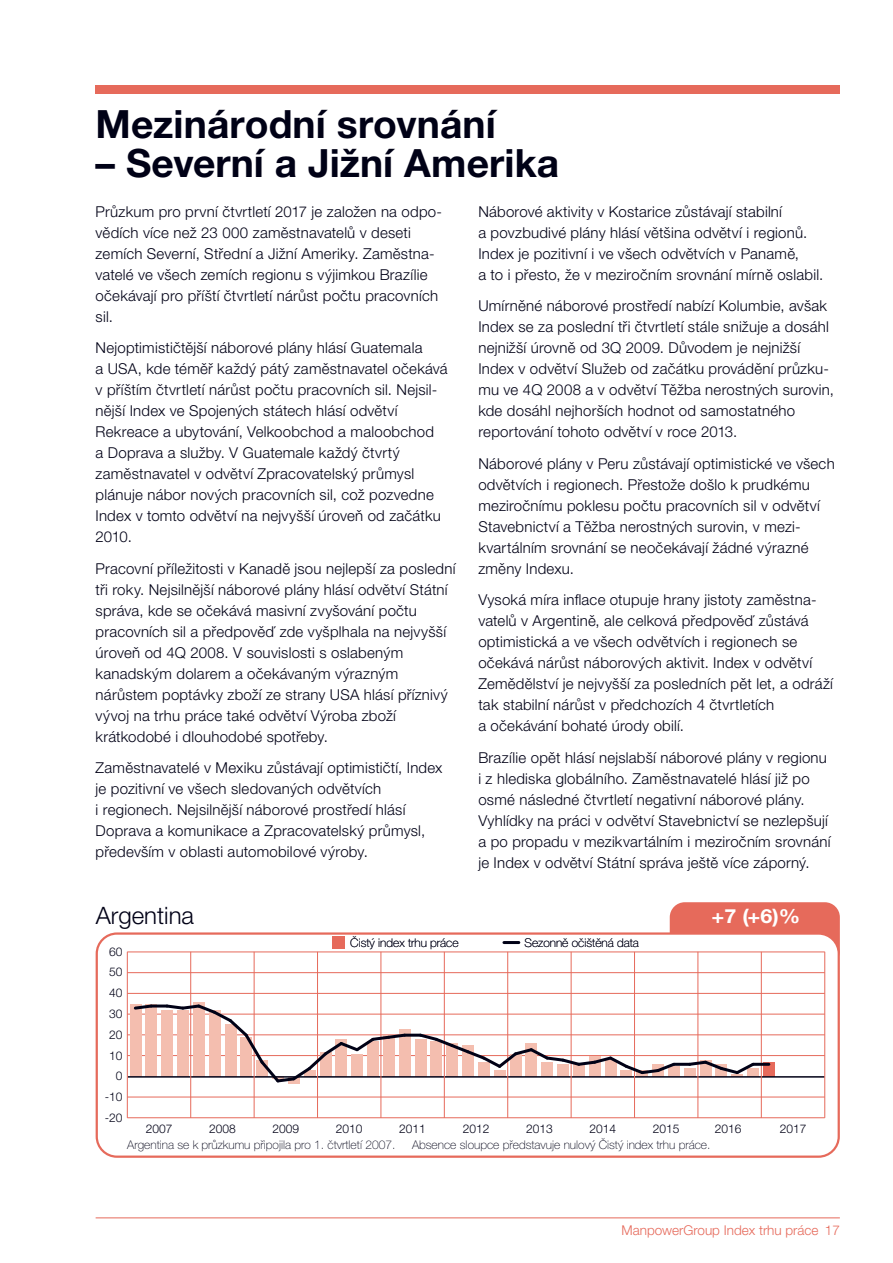
<style>
.page{position:relative;width:893px;height:1263px;background:#fff}
.page>*{position:absolute;margin:0;border:0;box-sizing:border-box;transform-origin:0 0}
.t1{font:700 39px "Helvetica Neue LT Std";color:#000116}
.t2{font:300 24px "Helvetica Neue LT Std";color:#000116}
.t3{font:700 19.5px "Helvetica Neue LT Std";color:#fff;scale:1.1 1}
.t4{font:300 15px/21px "Helvetica Neue LT Pro";letter-spacing:.015em;color:#000116}
.t5{font:300 13.5px "Helvetica Neue LT Pro";color:#e66a5b}
.t6{font:100 12px "Helvetica Neue LT Pro";color:#000116}
.t7{font:300 12px "Helvetica Neue LT Std";color:#000116}
</style>
<div class="page">
<hr style="left:96px;top:1218px;width:744px;height:1px;background:#e66a5b">
<div style="left:96px;top:85px;width:744px;height:9px;background:#e66a5b"></div>
<div style="left:670px;top:902px;width:170px;height:64px;background:#e66a5b;border-radius:15px"></div>
<svg style="left:96px;top:932px;width:744px;height:226px"></svg>
<hr style="left:504px;top:941px;width:15px;height:3px;background:#000116">
<div style="left:332px;top:937px;width:13px;height:12px;background:#e66a5b"></div>
<hr style="left:127px;top:1118px;width:698px;height:1px;background:#e66a5b">
<hr style="left:127px;top:1097px;width:698px;height:1px;background:#e66a5b">
<hr style="left:127px;top:1055px;width:698px;height:1px;background:#e66a5b">
<hr style="left:127px;top:1035px;width:698px;height:1px;background:#e66a5b">
<hr style="left:127px;top:1014px;width:698px;height:1px;background:#e66a5b">
<hr style="left:127px;top:993px;width:698px;height:1px;background:#e66a5b">
<hr style="left:127px;top:972px;width:698px;height:1px;background:#e66a5b">
<hr style="left:127px;top:952px;width:698px;height:1px;background:#e66a5b">
<div style="left:130px;top:1004px;width:11px;height:73px;background:#f4beaf"></div>
<div style="left:146px;top:1004px;width:11px;height:73px;background:#f4beaf"></div>
<div style="left:162px;top:1010px;width:11px;height:67px;background:#f4beaf"></div>
<div style="left:399px;top:1029px;width:11px;height:48px;background:#f4beaf"></div>
<div style="left:415px;top:1039px;width:11px;height:38px;background:#f4beaf"></div>
<div style="left:668px;top:1066px;width:11px;height:11px;background:#f4beaf"></div>
<div style="left:684px;top:1069px;width:11px;height:8px;background:#f4beaf"></div>
<div style="left:747px;top:1069px;width:12px;height:8px;background:#f4beaf"></div>
<div style="left:763px;top:1062px;width:11px;height:15px;background:#e66a5b"></div>
<hr style="left:128px;top:1076px;width:697px;height:2px;background:#000116">
<hr style="left:127px;top:952px;width:1px;height:166px;background:#e66a5b">
<hr style="left:190px;top:952px;width:1px;height:166px;background:#e66a5b">
<hr style="left:254px;top:952px;width:1px;height:166px;background:#e66a5b">
<hr style="left:317px;top:952px;width:1px;height:166px;background:#e66a5b">
<hr style="left:381px;top:952px;width:1px;height:166px;background:#e66a5b">
<hr style="left:444px;top:952px;width:1px;height:166px;background:#e66a5b">
<hr style="left:507px;top:952px;width:1px;height:166px;background:#e66a5b">
<hr style="left:571px;top:952px;width:1px;height:166px;background:#e66a5b">
<hr style="left:634px;top:952px;width:1px;height:166px;background:#e66a5b">
<hr style="left:698px;top:952px;width:1px;height:166px;background:#e66a5b">
<hr style="left:761px;top:952px;width:1px;height:166px;background:#e66a5b">
<hr style="left:824px;top:952px;width:1px;height:166px;background:#e66a5b">
<svg style="left:132px;top:1003px;width:23px;height:8px"></svg>
<hr style="left:151px;top:1005px;width:16px;height:3px;background:#000116">
<svg style="left:164px;top:1002px;width:244px;height:83px"></svg>
<hr style="left:405px;top:1034px;width:15px;height:3px;background:#000116">
<svg style="left:417px;top:1032px;width:261px;height:45px"></svg>
<hr style="left:674px;top:1063px;width:16px;height:3px;background:#000116">
<svg style="left:686px;top:1058px;width:71px;height:19px"></svg>
<hr style="left:753px;top:1063px;width:16px;height:3px;background:#000116">
<h1 class="t1" style="left:96px;top:111px;width:402px">Mezinárodní srovnání</h1>
<h1 class="t1" style="left:96px;top:150px;width:465px">– Severní a Jižní Amerika</h1>
<p class="t4" style="left:96px;top:202px;width:348px">Průzkum pro první čtvrtletí 2017 je založen na odpo&shy;vědích více než 23 000 zaměstnavatelů v deseti zemích Severní, Střední a Jižní Ameriky. Zaměstna&shy;vatelé ve všech zemích regionu s výjimkou Brazílie očekávají pro příští čtvrtletí nárůst počtu pracovních sil.</p>
<p class="t4" style="left:96px;top:339px;width:354px">Nejoptimističtější náborové plány hlásí Guatemala<br>a USA, kde téměř každý pátý zaměstnavatel očekává v příštím čtvrtletí nárůst počtu pracovních sil. Nejsil&shy;nější Index ve Spojených státech hlásí odvětví Rekreace a ubytování, Velkoobchod a maloobchod<br>a Doprava a služby. V Guatemale každý čtvrtý zaměstnavatel v odvětví Zpracovatelský průmysl plánuje nábor nových pracovních sil, což pozvedne Index v tomto odvětví na nejvyšší úroveň od začátku 2010.</p>
<p class="t4" style="left:96px;top:559px;width:361px">Pracovní příležitosti v Kanadě jsou nejlepší za poslední tři roky. Nejsilnější náborové plány hlásí odvětví Státní správa, kde se očekává masivní zvyšování počtu pracovních sil a předpověď zde vyšplhala na nejvyšší úroveň od 4Q 2008. V souvislosti s oslabeným kanadským dolarem a očekávaným výrazným nárůstem poptávky zboží ze strany USA hlásí příznivý vývoj na trhu práce také odvětví Výroba zboží krátkodobé i dlouhodobé spotřeby.</p>
<p class="t4" style="left:96px;top:759px;width:348px">Zaměstnavatelé v Mexiku zůstávají optimističtí, Index je pozitivní ve všech sledovaných odvětvích<br>i regionech. Nejsilnější náborové prostředí hlásí Doprava a komunikace a Zpracovatelský průmysl, především v oblasti automobilové výroby.</p>
<p class="t4" style="left:478px;top:202px;width:346px">Náborové aktivity v Kostarice zůstávají stabilní<br>a povzbudivé plány hlásí většina odvětví i regionů.<br>Index je pozitivní i ve všech odvětvích v Panamě,<br>a to i přesto, že v meziročním srovnání mírně oslabil.</p>
<p class="t4" style="left:478px;top:297px;width:357px">Umírněné náborové prostředí nabízí Kolumbie, avšak Index se za poslední tři čtvrtletí stále snižuje a dosáhl nejnižší úrovně od 3Q 2009. Důvodem je nejnižší Index v odvětví Služeb od začátku provádění průzku&shy;mu ve 4Q 2008 a v odvětví Těžba nerostných surovin, kde dosáhl nejhorších hodnot od samostatného reportování tohoto odvětví v roce 2013.</p>
<p class="t4" style="left:478px;top:454px;width:358px">Náborové plány v Peru zůstávají optimistické ve všech odvětvích i regionech. Přestože došlo k prudkému meziročnímu poklesu počtu pracovních sil v odvětví Stavebnictví a Těžba nerostných surovin, v mezi&shy;kvartálním srovnání se neočekávají žádné výrazné změny Indexu.</p>
<p class="t4" style="left:478px;top:591px;width:356px">Vysoká míra inflace otupuje hrany jistoty zaměstna&shy;vatelů v Argentině, ale celková předpověď zůstává optimistická a ve všech odvětvích i regionech se očekává nárůst náborových aktivit. Index v odvětví Zemědělství je nejvyšší za posledních pět let, a odráží tak stabilní nárůst v předchozích 4 čtvrtletích<br>a očekávání bohaté úrody obilí.</p>
<p class="t4" style="left:478px;top:748px;width:354px">Brazílie opět hlásí nejslabší náborové plány v regionu i z hlediska globálního. Zaměstnavatelé hlásí již po osmé následné čtvrtletí negativní náborové plány.<br>Vyhlídky na práci v odvětví Stavebnictví se nezlepšují a po propadu v mezikvartálním i meziročním srovnání je Index v odvětví Státní správa ještě více záporný.</p>
<h3 class="t3" style="left:711px;top:909px;width:82px">+7 (+6)%</h3>
<h2 class="t2" style="left:96px;top:907px;width:100px">Argentina</h2>
<p class="t7" style="left:109px;top:947px;width:15px">60</p>
<p class="t7" style="left:109px;top:968px;width:15px">50</p>
<p class="t7" style="left:109px;top:989px;width:15px">40</p>
<p class="t7" style="left:109px;top:1009px;width:15px">30</p>
<p class="t7" style="left:109px;top:1030px;width:15px">20</p>
<p class="t7" style="left:109px;top:1051px;width:15px">10</p>
<p class="t7" style="left:116px;top:1072px;width:8px">0</p>
<p class="t7" style="left:105px;top:1093px;width:19px">-10</p>
<p class="t7" style="left:105px;top:1113px;width:19px">-20</p>
<p class="t6" style="left:350px;top:938px;width:110px">Čistý index trhu práce</p>
<p class="t6" style="left:524px;top:938px;width:116px">Sezonně očištěná data</p>
<p class="t7" style="left:146px;top:1125px;width:28px">2007</p>
<p class="t7" style="left:272px;top:1125px;width:28px">2009</p>
<p class="t7" style="left:336px;top:1125px;width:28px">2010</p>
<p class="t7" style="left:399px;top:1125px;width:28px">2011</p>
<p class="t7" style="left:463px;top:1125px;width:28px">2012</p>
<p class="t7" style="left:526px;top:1125px;width:28px">2013</p>
<p class="t7" style="left:589px;top:1125px;width:28px">2014</p>
<p class="t7" style="left:653px;top:1125px;width:28px">2015</p>
<p class="t7" style="left:715px;top:1125px;width:28px">2016</p>
<p class="t7" style="left:780px;top:1125px;width:28px">2017</p>
<p class="t7" style="left:209px;top:1125px;width:28px">2008</p>
<p class="t6" style="left:127px;top:1141px;width:270px">Argentina se k průzkumu připojila pro 1. čtvrtletí 2007.</p>
<p class="t6" style="left:412px;top:1141px;width:300px">Absence sloupce představuje nulový Čistý index trhu práce.</p>
<p class="t5" style="left:621px;top:1226px;width:220px">ManpowerGroup Index trhu práce 17</p>
</div>
